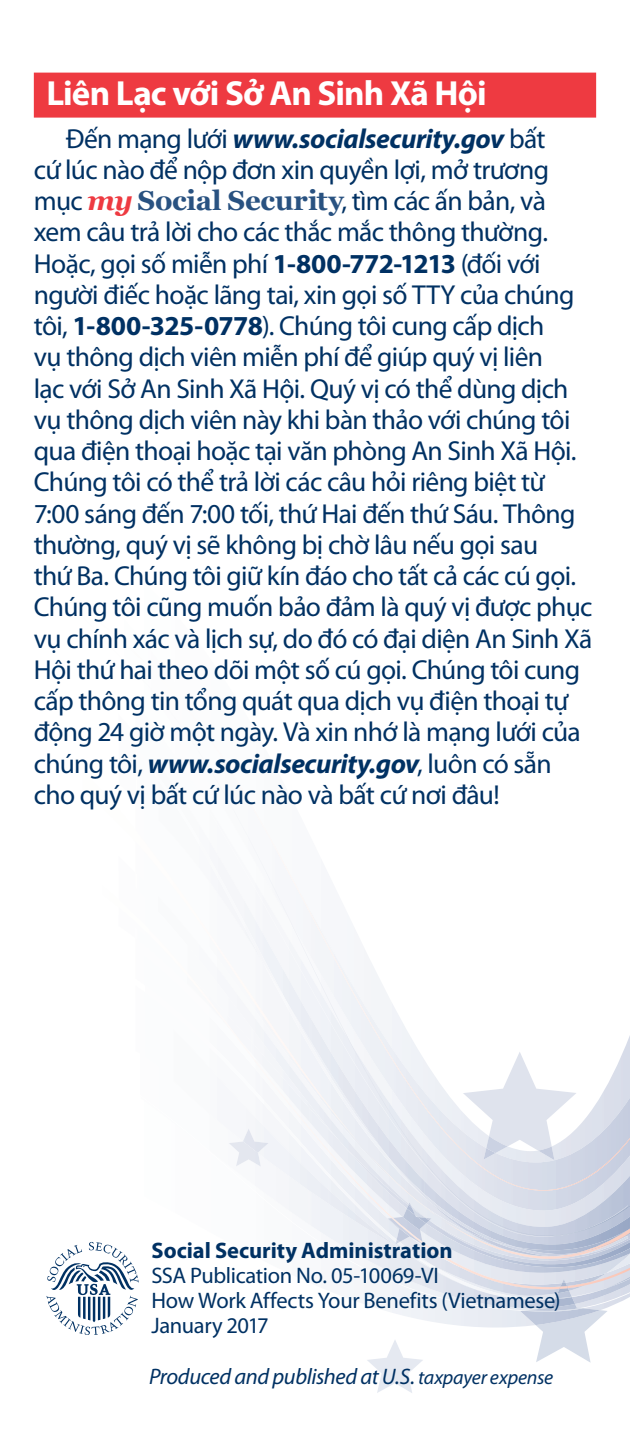
<style>
.page{position:relative;width:630px;height:1440px;background:#fff}
.page>*{position:absolute;margin:0;border:0;box-sizing:border-box;transform-origin:0 0}
.H1-1{font:700 35px "Myriad Pro";letter-spacing:-.025em;color:#fff}
.Paragraph{font:27.5px/31.2px "Myriad Pro";letter-spacing:-.025em;color:#003163}
.Pub_Info{font:22.5px "Myriad Pro";letter-spacing:-.015em;color:#003163}
.t1{font:italic 22.5px "Myriad Pro";letter-spacing:-.02em;color:#003163}
.Pub_Info-2{font:700 22.5px "Myriad Pro";color:#003163}
.s1{font-weight:700;font-style:italic}
.s2{font-family:"Georgia";font-weight:700;font-style:italic;color:#ee3a41}
.s3{font-family:"Georgia";font-weight:700;color:#295281}
.s4{font-weight:700}
.s5{font-size:20px}
</style>
<div class="page">
<svg style="left:367px;top:1340px;width:56px;height:53px"></svg>
<svg style="left:46px;top:1024px;width:584px;height:288px"></svg>
<img style="left:229px;top:1141px;width:32px;height:26px">
<img style="left:243px;top:1129px;width:26px;height:24px">
<svg style="left:536px;top:1310px;width:72px;height:53px"></svg>
<img style="left:520px;top:1291px;width:80px;height:34px">
<img style="left:551px;top:1297px;width:24px;height:10px">
<svg style="left:555px;top:1279px;width:46px;height:20px"></svg>
<img style="left:523px;top:1308px;width:60px;height:4px">
<img style="left:388px;top:1218px;width:4px;height:26px">
<img style="left:423px;top:1223px;width:6px;height:21px">
<img style="left:409px;top:1203px;width:23px;height:17px">
<img style="left:407px;top:1205px;width:22px;height:18px">
<img style="left:403px;top:1209px;width:23px;height:21px">
<img style="left:408px;top:1204px;width:21px;height:16px">
<img style="left:392px;top:1218px;width:31px;height:26px">
<svg style="left:396px;top:1240px;width:4px;height:3px"></svg>
<svg style="left:47px;top:1242px;width:92px;height:93px"></svg>
<div style="left:34px;top:73px;width:562px;height:45px;background:#ee3a41"></div>
<h1 class="H1-1" style="left:46px;top:70px;width:442px">Liên Lạc với Sở An Sinh Xã Hội</h1>
<p class="Paragraph" style="left:34px;top:122px;width:560px;text-indent:32px">Đến mạng lưới <span class="s1">www.socialsecurity.gov</span> bất<br>cứ lúc nào để nộp đơn xin quyền lợi, mở trương mục <span class="s2">my</span> <span class="s3">Social Security</span>, tìm các ấn bản, và xem câu trả lời cho các thắc mắc thông thường.<br>Hoặc, gọi số miễn phí <span class="s4">1-800-772-1213</span> (đối với người điếc hoặc lãng tai, xin gọi số TTY của chúng tôi, <span class="s4">1-800-325-0778</span>). Chúng tôi cung cấp dịch<br>vụ thông dịch viên miễn phí để giúp quý vị liên<br>lạc với Sở An Sinh Xã Hội. Quý vị có thể dùng dịch vụ thông dịch viên này khi bàn thảo với chúng tôi qua điện thoại hoặc tại văn phòng An Sinh Xã Hội.<br>Chúng tôi có thể trả lời các câu hỏi riêng biệt từ 7:00 sáng đến 7:00 tối, thứ Hai đến thứ Sáu. Thông thường, quý vị sẽ không bị chờ lâu nếu gọi sau<br>thứ Ba. Chúng tôi giữ kín đáo cho tất cả các cú gọi.<br>Chúng tôi cũng muốn bảo đảm là quý vị được phục vụ chính xác và lịch sự, do đó có đại diện An Sinh Xã Hội thứ hai theo dõi một số cú gọi. Chúng tôi cung cấp thông tin tổng quát qua dịch vụ điện thoại tự động 24 giờ một ngày. Và xin nhớ là mạng lưới của chúng tôi, <span class="s1">www.socialsecurity.gov</span>, luôn có sẵn cho quý vị bất cứ lúc nào và bất cứ nơi đâu!</p>
<p class="Pub_Info-2" style="left:152px;top:1236px;width:303px">Social Security Administration</p>
<p class="Pub_Info" style="left:152px;top:1261px;width:289px">SSA Publication No. 05-10069-VI</p>
<p class="Pub_Info" style="left:152px;top:1286px;width:411px">How Work Affects Your Benefits (Vietnamese)</p>
<p class="Pub_Info" style="left:152px;top:1311px;width:119px">January 2017</p>
<p class="t1" style="left:149px;top:1363px;width:406px">Produced and published at U.S. <span class="s5">taxpayer expense</span></p>
</div>
